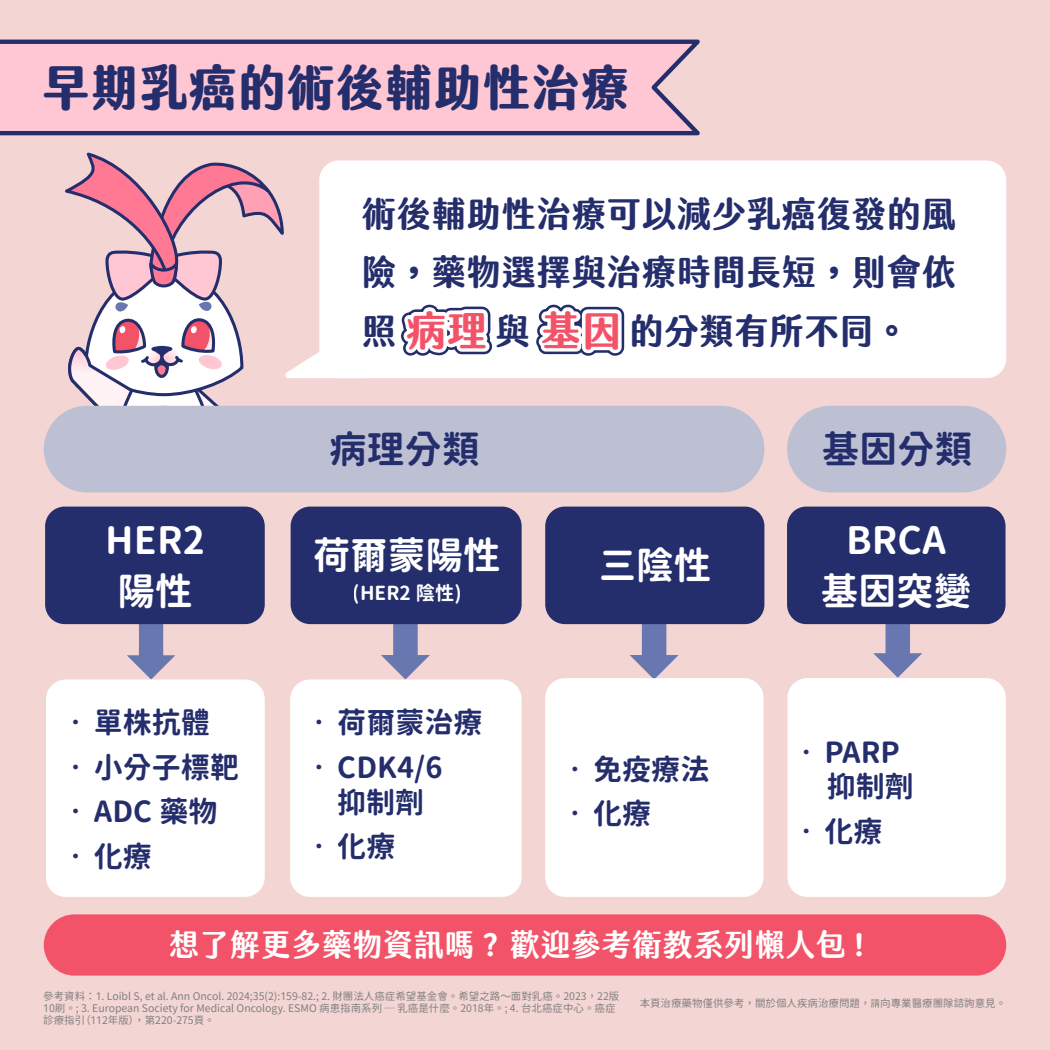
<style>
.page{position:relative;width:1050px;height:1050px;background:#f3d5d3}
.page>*{position:absolute;margin:0;border:0;box-sizing:border-box;transform-origin:0 0}
.t1{font:49px "jf jinxuanlatte 2.0 Heavy";color:#252e6c}
.t2{font:700 40.77px "jf jinxuanlatte 2.0 Extra";color:#f35369}
.t3{font:37.62px/50.8px "Gen Sen Rounded TW B";color:#fff;text-align:center}
.t4{font:37.62px "Gen Sen Rounded TW B";color:#252e6c}
.t5{font:700 35px/58.6px "jf jinxuanlatte 2.0 Extra";color:#252e6c;text-align:justify}
.t6{font:30.62px "jf jinxuanlatte 2.0 Bold";color:#fff}
.t7{font:29.05px/34.8px "Gen Sen Rounded TW B";color:#252e6c;text-align:center}
.t8{font:19.25px "Gen Sen Rounded TW B";color:#fff}
.t9{font:10.5px/11.8px "Gen Sen Rounded TW R";color:#808080}
.s1{font-family:"Gen Jyuu Gothic";font-size:9.62px}
</style>
<div class="page">
<svg style="left:381px;top:624px;width:49px;height:56px"></svg>
<svg style="left:630px;top:624px;width:49px;height:54px"></svg>
<svg style="left:873px;top:624px;width:49px;height:54px"></svg>
<svg style="left:127px;top:624px;width:48px;height:56px"></svg>
<div style="left:787px;top:406px;width:219px;height:86px;background:#bdc0d3;border-radius:43px"></div>
<div style="left:291px;top:507px;width:231px;height:117px;background:#252e6c;border-radius:20px"></div>
<div style="left:545px;top:507px;width:219px;height:117px;background:#252e6c;border-radius:20px"></div>
<div style="left:45px;top:507px;width:220px;height:117px;background:#252e6c;border-radius:20px"></div>
<div style="left:787px;top:507px;width:219px;height:117px;background:#252e6c;border-radius:19px"></div>
<div style="left:44px;top:406px;width:720px;height:86px;background:#bdc0d3;border-radius:43px"></div>
<div style="left:46px;top:680px;width:219px;height:217px;background:#fff;border-radius:20px"></div>
<div style="left:290px;top:680px;width:232px;height:217px;background:#fff;border-radius:20px"></div>
<div style="left:545px;top:678px;width:219px;height:219px;background:#fff;border-radius:20px"></div>
<div style="left:788px;top:678px;width:218px;height:219px;background:#fff;border-radius:20px"></div>
<svg style="left:0;top:39px;width:700px;height:97px"></svg>
<div style="left:319px;top:160px;width:687px;height:218px;background:#fff;border-radius:20px"></div>
<svg style="left:62px;top:152px;width:302px;height:262px"></svg>
<svg style="left:401px;top:304px;width:91px;height:52px"></svg>
<svg style="left:520px;top:304px;width:110px;height:102px"></svg>
<div style="left:44px;top:914px;width:962px;height:62px;background:#f35369;border-radius:31px"></div>
<h1 class="t1" style="left:41px;top:43px;width:589px">早期乳癌的術後輔助性治療</h1>
<h3 class="t5" style="left:361px;top:180px;width:597px">術後輔助性治療可以減少乳癌復發的風險，藥物選擇與治療時間長短，則會依照</h3>
<h2 class="t2" style="left:406px;top:293px;width:83px">病理</h2>
<h2 class="t2" style="left:541px;top:293px;width:83px">基因</h2>
<h3 class="t5" style="left:495px;top:297px;width:36px">與</h3>
<h3 class="t5" style="left:629px;top:297px;width:281px">的分類有所不同。</h3>
<h3 class="t4" style="left:329px;top:428px;width:152px">病理分類</h3>
<h3 class="t4" style="left:822px;top:428px;width:152px">基因分類</h3>
<h3 class="t3" style="left:105px;top:515px;width:101px">HER2陽性</h3>
<h3 class="t3" style="left:821px;top:515px;width:152px">BRCA<br>基因突變</h3>
<h3 class="t3" style="left:313px;top:531px;width:190px">荷爾蒙陽性</h3>
<h3 class="t8" style="left:353px;top:582px;width:110px">(HER2 陰性)</h3>
<h3 class="t3" style="left:599px;top:541px;width:115px">三陰性</h3>
<h3 class="t7" style="left:61px;top:706px;width:150px">• 單株抗體</h3>
<h3 class="t7" style="left:61px;top:750px;width:179px">• 小分子標靶</h3>
<h3 class="t7" style="left:61px;top:795px;width:158px">• ADC 藥物</h3>
<h3 class="t7" style="left:61px;top:839px;width:92px">• 化療</h3>
<h3 class="t7" style="left:305px;top:706px;width:179px">• 荷爾蒙治療</h3>
<h3 class="t7" style="left:305px;top:750px;width:139px">• CDK4/6抑制劑</h3>
<h3 class="t7" style="left:305px;top:830px;width:92px">• 化療</h3>
<h3 class="t7" style="left:561px;top:752px;width:150px">• 免疫療法</h3>
<h3 class="t7" style="left:561px;top:797px;width:92px">• 化療</h3>
<h3 class="t7" style="left:827px;top:735px;width:89px;text-align:left;text-indent:-35px">• PARP抑制劑</h3>
<h3 class="t7" style="left:792px;top:814px;width:92px">• 化療</h3>
<h3 class="t6" style="left:169px;top:916px;width:697px">想了解更多藥物資訊嗎 ? 歡迎參考衛教系列懶人包 !</h3>
<p class="t9" style="left:640px;top:998px;width:368px">本頁治療藥物僅供參考，關於個人疾病治療問題，<span class="s1">請</span>向專業醫療團隊諮詢意見。</p>
<p class="t9" style="left:43px;top:991px;width:578px">參考資料：1. Loibl S, et al. Ann Oncol. 2024;35(2):159-82.; 2. 財團法人癌症希望基金會。希望之路～面對乳癌。2023，22版<br>10刷。; 3. European Society for Medical Oncology. ESMO 病患指南系列 ─ 乳癌是什麼。2018年。; 4. 台北癌症中心。癌症診療指引（112年版），第220-275頁。</p>
</div>
